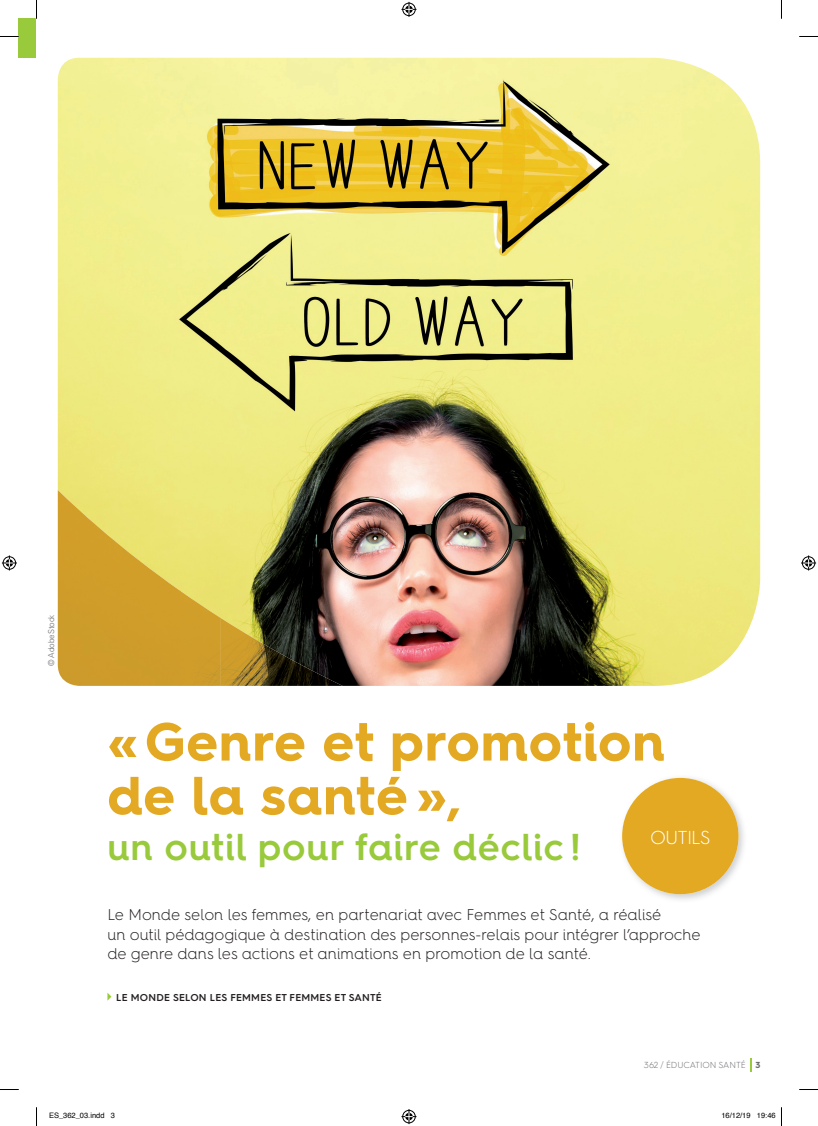
<style>
.page{position:relative;width:818px;height:1126px;background:#fff}
.page>*{position:absolute;margin:0;border:0;box-sizing:border-box;transform-origin:0 0}
.t1{font:700 53.75px/53.8px "Hurme Geometric Sans 4";letter-spacing:.02em;color:#e4a922}
.t2{font:600 37.5px "Hurme Geometric Sans 4";letter-spacing:.02em;color:#99ca3b}
.t3{font:300 18.75px "Hurme Geometric Sans 4";letter-spacing:-.05em;color:#fff}
.t4{font:300 15.62px/19.4px "Hurme Geometric Sans 4";color:#231f20}
.t5{font:600 10px "Hurme Geometric Sans 4";letter-spacing:.02em;color:#231f20}
.t6{font:300 8.75px "Hurme Geometric Sans 4";letter-spacing:-.01em;color:#6c6d70}
.t7{font:300 8.12px "Univers LT Std";color:#6c6d70}
.t8{font:7.5px "Helvetica";color:#000}
.s1{font-weight:700}
</style>
<div class="page">
<img style="left:58px;top:58px;width:701px;height:627px">
<div style="left:19px;top:19px;width:17px;height:39px;background:#99ca3b"></div>
<svg style="left:107px;top:993px;width:4px;height:7px"></svg>
<img style="left:626px;top:778px;width:118px;height:122px">
<div style="left:621px;top:777px;width:117px;height:117px;background:#e4a922;border-radius:50%"></div>
<img style="left:58px;top:490px;width:81px;height:195px">
<img style="left:139px;top:560px;width:41px;height:125px">
<img style="left:180px;top:590px;width:41px;height:95px">
<img style="left:220px;top:617px;width:82px;height:68px">
<img style="left:302px;top:665px;width:40px;height:20px">
<svg style="left:0;top:36px;width:19px;height:1px"></svg>
<svg style="left:799px;top:36px;width:18px;height:1px"></svg>
<svg style="left:0;top:1089px;width:19px;height:1px"></svg>
<svg style="left:799px;top:1089px;width:18px;height:1px"></svg>
<svg style="left:36px;top:0;width:1px;height:19px"></svg>
<svg style="left:36px;top:1107px;width:1px;height:18px"></svg>
<svg style="left:401px;top:2px;width:15px;height:15px"></svg>
<svg style="left:401px;top:1109px;width:15px;height:14px"></svg>
<svg style="left:2px;top:555px;width:15px;height:15px"></svg>
<svg style="left:801px;top:555px;width:14px;height:15px"></svg>
<p class="t7" style="left:46px;top:666px;width:53px;rotate:-90deg">© AdobeStock</p>
<h1 class="t1" style="left:107px;top:714px;width:558px">« Genre et promotion de la santé »,</h1>
<h2 class="t2" style="left:107px;top:820px;width:474px">un outil pour faire déclic !</h2>
<p class="t3" style="left:649px;top:824px;width:62px">OUTILS</p>
<p class="t4" style="left:107px;top:904px;width:594px">Le Monde selon les femmes, en partenariat avec Femmes et Santé, a réalisé<br>un outil pédagogique à destination des personnes-relais pour intégrer l’approche de genre dans les actions et animations en promotion de la santé.</p>
<p class="t5" style="left:116px;top:990px;width:267px">LE MONDE SELON LES FEMMES ET FEMMES ET SANTÉ</p>
<p class="t6" style="left:643px;top:1059px;width:118px">362 / ÉDUCATION SANTÉ <span class="s1">3</span></p>
<p class="t8" style="left:49px;top:1109px;width:67px">ES_362_03.indd 3</p>
<p class="t8" style="left:721px;top:1109px;width:56px">16/12/19 19:46</p>
</div>
